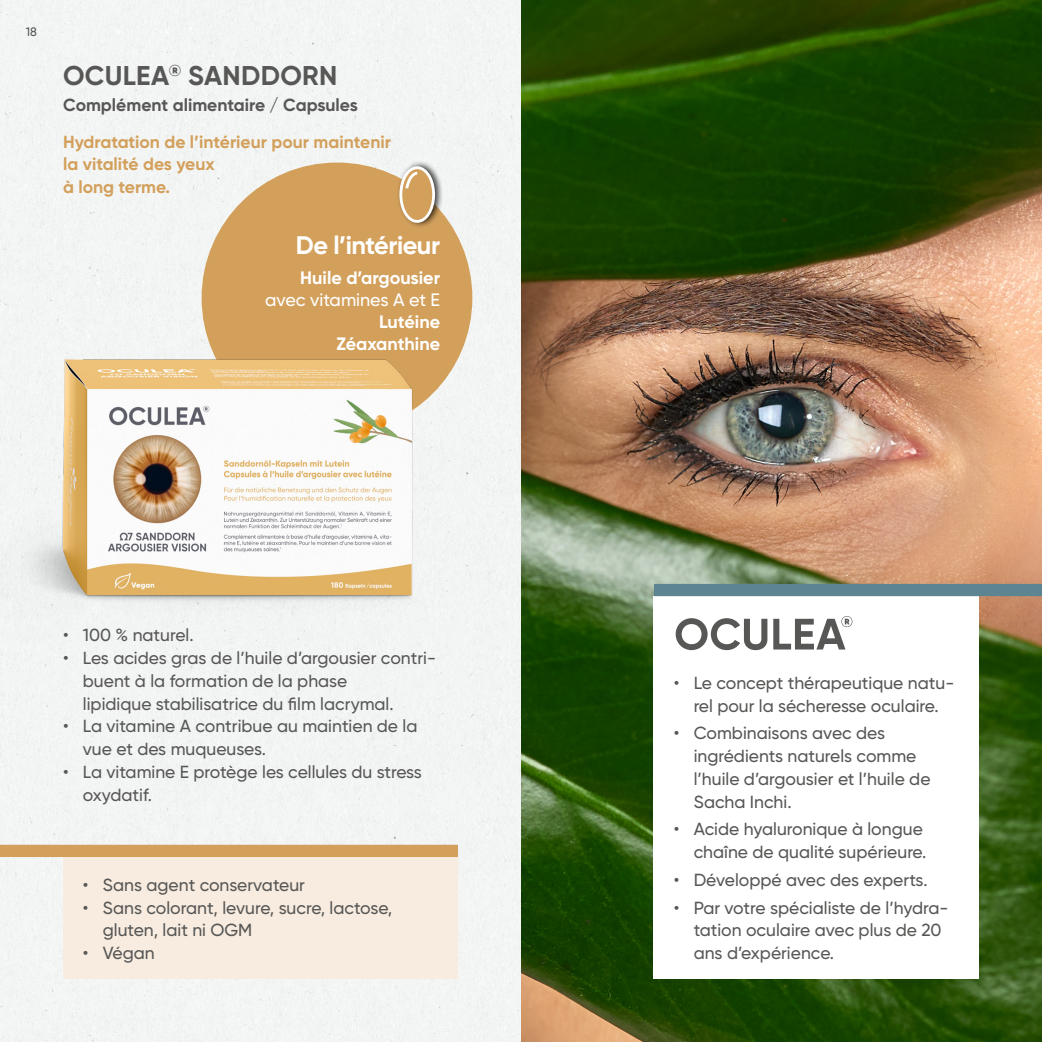
<style>
.page{position:relative;width:1042px;height:1042px;background:#fff}
.page>*{position:absolute;margin:0;border:0;box-sizing:border-box;transform-origin:0 0}
.t1{font:700 27.12px "Gilroy";letter-spacing:.01em;color:#575756}
.t2{font:700 25.38px "Gilroy";letter-spacing:-.02em;color:#fff}
.t3{font:700 18.03px/22.1px "Gilroy";color:#fff;text-align:right}
.t4{font:500 18.03px "Gilroy";color:#fff}
.t5{font:500 17.5px/22.8px "Gilroy";color:#575756}
.t6{font:700 17.5px/22.8px "Gilroy";color:#d3a05c}
.t7{font:700 17.5px "Gilroy";color:#575756}
.t8{font:500 12.25px "Gilroy";color:#575756}
</style>
<div class="page">
<div style="left:0;top:0;width:521px;height:1042px;background:#f3f5f4"></div>
<img style="left:521px;top:0;width:521px;height:1042px">
<div style="left:202px;top:162px;width:270px;height:271px;background:#d3a05c;border-radius:50%"></div>
<div style="left:397px;top:161px;width:47px;height:67px;background:#000;opacity:.75"></div>
<svg style="left:399px;top:166px;width:36px;height:57px"></svg>
<div style="left:63px;top:857px;width:395px;height:122px;background:#f7ecdf"></div>
<div style="left:0;top:845px;width:458px;height:12px;background:#d3a05c"></div>
<div style="left:654px;top:596px;width:325px;height:383px;background:#fff"></div>
<div style="left:654px;top:584px;width:388px;height:12px;background:#5c8591"></div>
<svg style="left:676px;top:618px;width:91px;height:32px"></svg>
<svg style="left:773px;top:616px;width:79px;height:33px"></svg>
<img style="left:0;top:338px;width:428px;height:302px">
<p class="t8" style="left:26px;top:24px;width:13px">18</p>
<h1 class="t1" style="left:63px;top:58px;width:276px">OCULEA<sup>®</sup> SANDDORN</h1>
<p class="t7" style="left:63px;top:94px;width:296px">Complément alimentaire / Capsules</p>
<p class="t6" style="left:63px;top:130px;width:329px">Hydratation de l’intérieur pour maintenir la vitalité des yeux<br>à long terme.</p>
<h2 class="t2" style="left:296px;top:230px;width:146px">De l’intérieur</h2>
<p class="t3" style="left:300px;top:266px;width:141px">Huile d’argousier</p>
<p class="t4" style="left:265px;top:289px;width:176px">avec vitamines A et E</p>
<p class="t3" style="left:337px;top:311px;width:105px">Lutéine<br>Zéaxanthine</p>
<p class="t5" style="left:63px;top:624px;width:132px">• 100 % naturel.</p>
<p class="t5" style="left:83px;top:646px;width:352px;text-indent:-20px">• Les acides gras de l’huile d’argousier contri&shy;buent à la formation de la phase<br>lipidique stabilisatrice du film lacrymal.</p>
<p class="t5" style="left:83px;top:715px;width:336px;text-indent:-20px">• La vitamine A contribue au maintien de la vue et des muqueuses.</p>
<p class="t5" style="left:83px;top:760px;width:340px;text-indent:-20px">• La vitamine E protège les cellules du stress oxydatif.</p>
<p class="t5" style="left:83px;top:873px;width:224px">• Sans agent conservateur</p>
<p class="t5" style="left:103px;top:896px;width:291px;text-indent:-20px">• Sans colorant, levure, sucre, lactose, gluten, lait ni OGM</p>
<p class="t5" style="left:83px;top:941px;width:73px">• Végan</p>
<p class="t5" style="left:674px;top:671px;width:282px;text-align:center">• Le concept thérapeutique natu&shy;rel pour la sécheresse oculaire.</p>
<p class="t5" style="left:693px;top:722px;width:238px;text-indent:-20px">• Combinaisons avec des ingrédients naturels comme l’huile d’argousier et l’huile de<br>Sacha Inchi.</p>
<p class="t5" style="left:674px;top:818px;width:254px;text-align:right">• Acide hyaluronique à longue chaîne de qualité supérieure.</p>
<p class="t5" style="left:674px;top:868px;width:255px">• Développé avec des experts.</p>
<p class="t5" style="left:693px;top:896px;width:256px;text-indent:-20px">• Par votre spécialiste de l’hydra&shy;tation oculaire avec plus de 20 ans d’expérience.</p>
</div>
